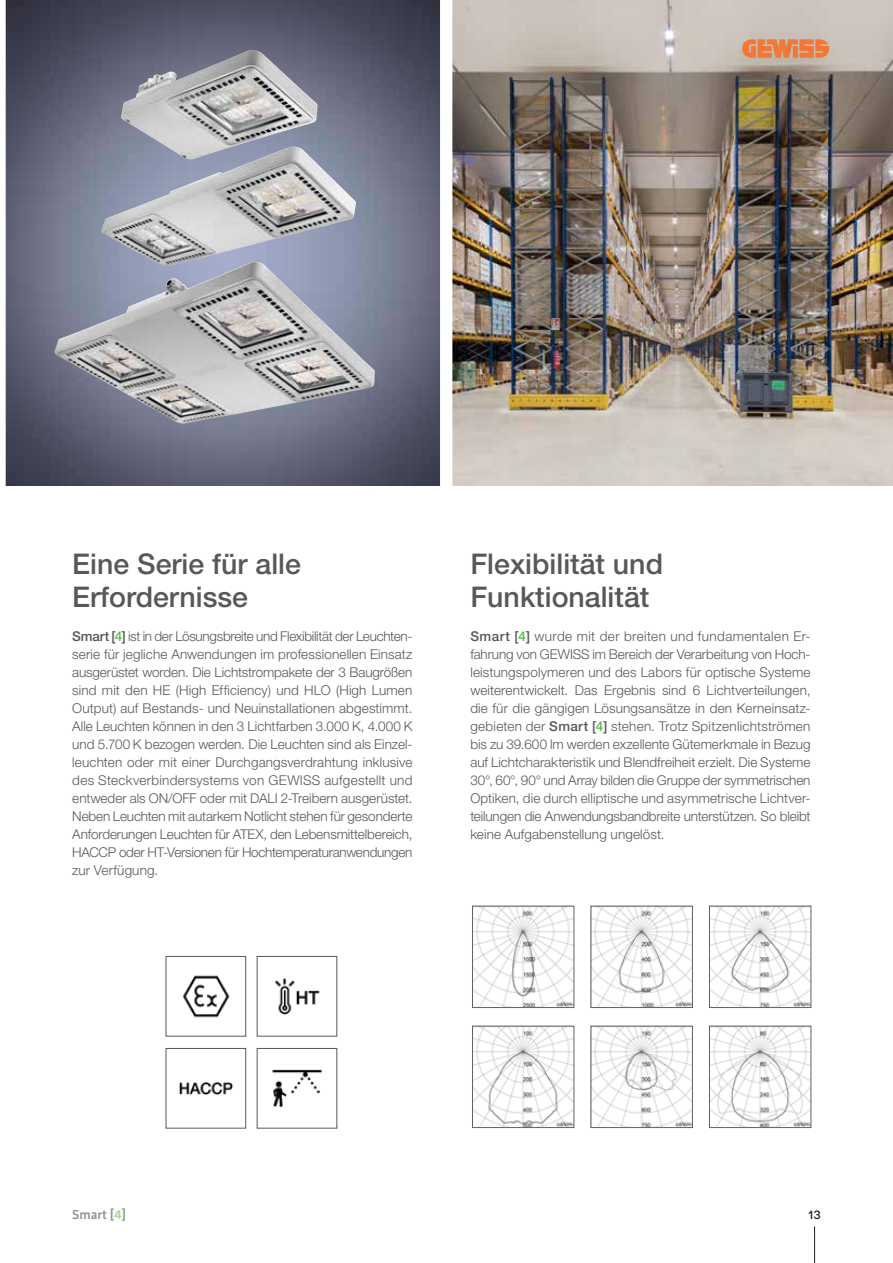
<style>
.page{position:relative;width:893px;height:1263px;background:#fff}
.page>*{position:absolute;margin:0;border:0;box-sizing:border-box;transform-origin:0 0}
.t1{font:500 28.5px/33px "Helvetica Neue LT Std";color:#57585a}
.t2{font:300 13.5px/18px "Helvetica Neue LT Std";letter-spacing:-.01em;color:#57585a;text-align:justify}
.t3{font:500 13.5px "Klavika";color:#939598}
.t4{font:500 12px "Novecentowide";color:#231f20}
.s1{font-weight:500}
.s2{font-weight:500;color:#58ba49}
.s3{color:#add69d}
</style>
<div class="page">
<img style="left:452px;top:0;width:441px;height:485px">
<img style="left:5px;top:0;width:435px;height:485px">
<img style="left:474px;top:908px;width:98px;height:98px">
<div style="left:472px;top:906px;width:102px;height:102px;border:1px solid #636366"></div>
<img style="left:474px;top:1028px;width:98px;height:98px">
<div style="left:472px;top:1026px;width:102px;height:102px;border:1px solid #636366"></div>
<img style="left:711px;top:908px;width:98px;height:98px">
<div style="left:709px;top:906px;width:102px;height:102px;border:1px solid #636366"></div>
<img style="left:711px;top:1028px;width:98px;height:98px">
<div style="left:709px;top:1026px;width:102px;height:102px;border:1px solid #636366"></div>
<img style="left:593px;top:908px;width:98px;height:98px">
<div style="left:591px;top:906px;width:102px;height:102px;border:1px solid #636366"></div>
<img style="left:593px;top:1028px;width:98px;height:98px">
<div style="left:591px;top:1026px;width:102px;height:102px;border:1px solid #636366"></div>
<img style="left:54px;top:262px;width:321px;height:162px">
<img style="left:101px;top:147px;width:255px;height:119px">
<img style="left:121px;top:50px;width:197px;height:110px">
<img style="left:183px;top:975px;width:47px;height:43px">
<div style="left:166px;top:956px;width:80px;height:80px;border:1px solid #57585a"></div>
<img style="left:275px;top:978px;width:45px;height:37px">
<div style="left:257px;top:956px;width:80px;height:80px;border:1px solid #57585a"></div>
<img style="left:179px;top:1082px;width:54px;height:14px">
<div style="left:166px;top:1048px;width:80px;height:80px;border:1px solid #57585a"></div>
<img style="left:272px;top:1069px;width:50px;height:39px">
<div style="left:257px;top:1048px;width:80px;height:80px;border:1px solid #57585a"></div>
<hr style="left:814px;top:1226px;width:1px;height:37px;background:#231f20">
<svg style="left:742px;top:39px;width:87px;height:19px;background:#e68856"></svg>
<h1 class="t1" style="left:72px;top:547px;width:230px">Eine Serie für alle<br>Erfordernisse</h1>
<h1 class="t1" style="left:470px;top:547px;width:194px">Flexibilität und<br>Funktionalität</h1>
<p class="t2" style="left:72px;top:627px;width:342px"><span class="s1">Smart [</span><span class="s2">4</span><span class="s1">]</span> ist in der Lösungsbreite und Flexibilität der Leuchten&shy;serie für jegliche Anwendungen im professionellen Einsatz ausgerüstet worden. Die Lichtstrompakete der 3 Baugrößen sind mit den HE (High Efficiency) und HLO (High Lumen Output) auf Bestands- und Neuinstallationen abgestimmt.<br>Alle Leuchten können in den 3 Lichtfarben 3.000 K, 4.000 K und 5.700 K bezogen werden. Die Leuchten sind als Einzel&shy;leuchten oder mit einer Durchgangsverdrahtung inklusive des Steckverbindersystems von GEWISS aufgestellt und entweder als ON/OFF oder mit DALI 2-Treibern ausgerüstet.<br>Neben Leuchten mit autarkem Notlicht stehen für gesonderte Anforderungen Leuchten für ATEX, den Lebensmittelbereich, HACCP oder HT-Versionen für Hochtemperaturanwendungen zur Verfügung.</p>
<p class="t2" style="left:470px;top:627px;width:342px"><span class="s1">Smart [</span><span class="s2">4</span><span class="s1">]</span> wurde mit der breiten und fundamentalen Er&shy;fahrung von GEWISS im Bereich der Verarbeitung von Hoch&shy;leistungspolymeren und des Labors für optische Systeme weiterentwickelt. Das Ergebnis sind 6 Lichtverteilungen, die für die gängigen Lösungsansätze in den Kerneinsatz&shy;gebieten der <span class="s1">Smart [</span><span class="s2">4</span><span class="s1">]</span> stehen. Trotz Spitzenlichtströmen bis zu 39.600 lm werden exzellente Gütemerkmale in Bezug auf Lichtcharakteristik und Blendfreiheit erzielt. Die Systeme 30°, 60°, 90° und Array bilden die Gruppe der symmetrischen Optiken, die durch elliptische und asymmetrische Lichtver&shy;teilungen die Anwendungsbandbreite unterstützen. So bleibt keine Aufgabenstellung ungelöst.</p>
<p class="t3" style="left:72px;top:1207px;width:55px">Smart [<span class="s3">4</span>]</p>
<p class="t4" style="left:808px;top:1207px;width:14px">13</p>
</div>
